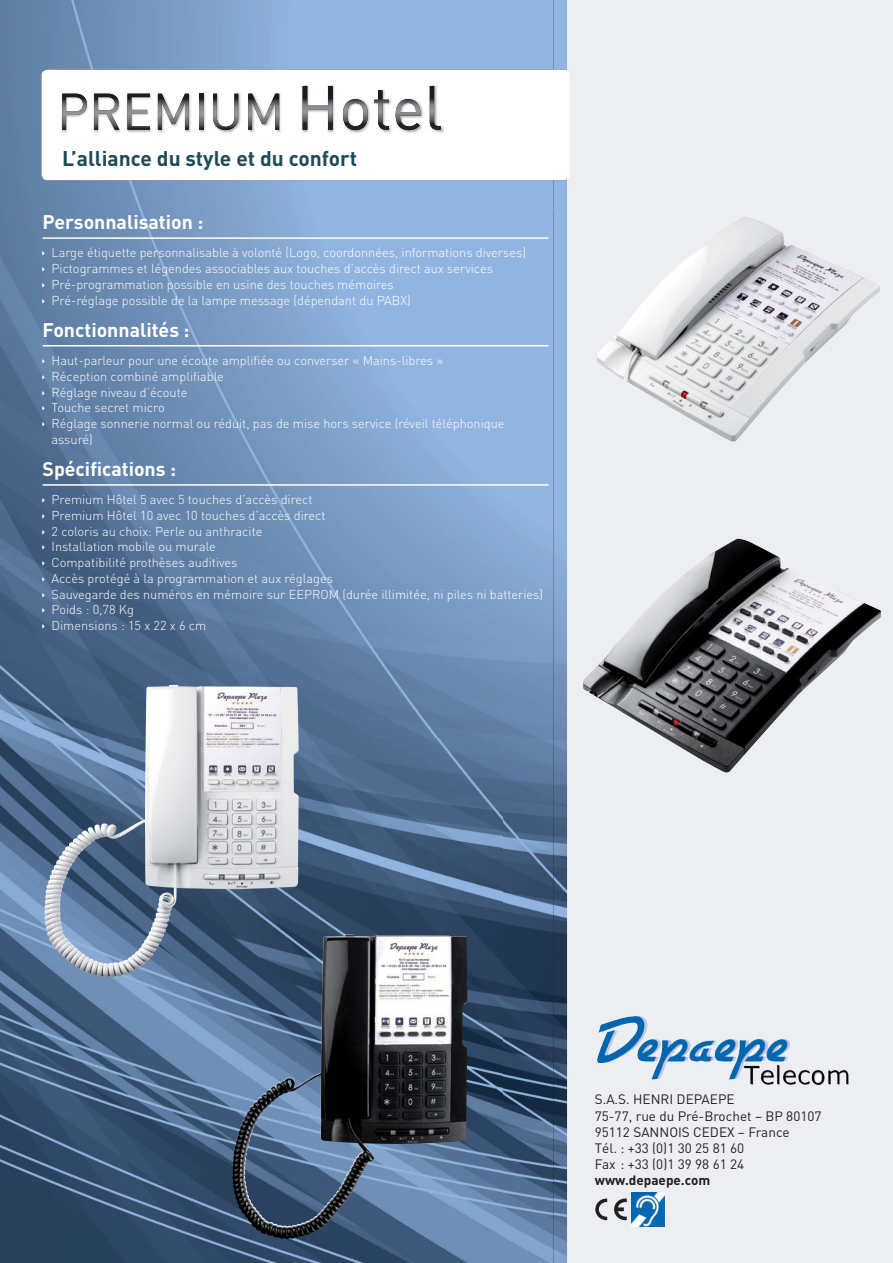
<style>
.page{position:relative;width:893px;height:1263px;background:#fff}
.page>*{position:absolute;margin:0;border:0;box-sizing:border-box;transform-origin:0 0}
.t1{font:700 21px "DIN";color:#1e4959}
.t2{font:700 19.5px "DIN";color:#fff}
.t3{font:13.5px/16.2px "DIN";color:#231f20}
.t4{font:700 13.5px "DIN";color:#231f20}
.t5{font:300 12.75px/15.8px "DIN";color:#fff}
</style>
<div class="page">
<div style="left:554px;top:0;width:339px;height:1263px;background:#eceef2"></div>
<img style="left:0;top:210px;width:554px;height:1053px">
<div style="left:0;top:0;width:49px;height:210px;background:#6181a6"></div>
<img style="left:49px;top:180px;width:505px;height:30px">
<img style="left:49px;top:0;width:505px;height:70px">
<img style="left:554px;top:0;width:13px;height:1263px">
<hr style="left:43px;top:237px;width:506px;height:2px;background:#fff">
<hr style="left:43px;top:345px;width:506px;height:1px;background:#fff">
<hr style="left:43px;top:484px;width:506px;height:2px;background:#fff">
<svg style="left:595px;top:1198px;width:12px;height:22px"></svg>
<svg style="left:614px;top:1198px;width:13px;height:22px"></svg>
<div style="left:41px;top:70px;width:529px;height:110px;background:#fff;border-radius:6px"></div>
<img style="left:61px;top:92px;width:221px;height:41px">
<img style="left:87px;top:94px;width:161px;height:36px">
<img style="left:281px;top:92px;width:1px;height:38px">
<svg style="left:62px;top:94px;width:25px;height:36px"></svg>
<svg style="left:94px;top:94px;width:25px;height:36px"></svg>
<svg style="left:127px;top:94px;width:23px;height:36px"></svg>
<svg style="left:158px;top:94px;width:31px;height:36px"></svg>
<svg style="left:199px;top:94px;width:4px;height:36px"></svg>
<svg style="left:213px;top:118px;width:25px;height:12px"></svg>
<svg style="left:248px;top:94px;width:31px;height:36px"></svg>
<img style="left:301px;top:85px;width:143px;height:48px">
<img style="left:333px;top:86px;width:97px;height:44px">
<svg style="left:303px;top:86px;width:30px;height:44px"></svg>
<svg style="left:343px;top:99px;width:25px;height:31px"></svg>
<svg style="left:374px;top:90px;width:15px;height:40px"></svg>
<svg style="left:396px;top:99px;width:24px;height:31px"></svg>
<svg style="left:430px;top:86px;width:11px;height:44px"></svg>
<img style="left:598px;top:1016px;width:39px;height:38px">
<img style="left:583px;top:538px;width:298px;height:235px">
<img style="left:44px;top:685px;width:255px;height:292px">
<img style="left:232px;top:934px;width:235px;height:305px">
<img style="left:597px;top:217px;width:283px;height:225px">
<img style="left:631px;top:1192px;width:34px;height:34px">
<h1 class="t1" style="left:62px;top:146px;width:296px">L’alliance du style et du confort</h1>
<h2 class="t2" style="left:43px;top:211px;width:162px">Personnalisation :</h2>
<p class="t5" style="left:52px;top:246px;width:476px">Large étiquette personnalisable à volonté (Logo, coordonnées, informations diverses)<br>Pictogrammes et légendes associables aux touches d’accès direct aux services Pré-programmation possible en usine des touches mémoires<br>Pré-réglage possible de la lampe message (dépendant du PABX)</p>
<h2 class="t2" style="left:43px;top:318px;width:149px">Fonctionnalités :</h2>
<p class="t5" style="left:52px;top:354px;width:454px">Haut-parleur pour une écoute amplifiée ou converser « Mains-libres »<br>Réception combiné amplifiable<br>Réglage niveau d’écoute<br>Touche secret micro<br>Réglage sonnerie normal ou réduit, pas de mise hors service (réveil téléphonique assuré)</p>
<h2 class="t2" style="left:43px;top:457px;width:135px">Spécifications :</h2>
<p class="t5" style="left:52px;top:493px;width:493px">Premium Hôtel 5 avec 5 touches d’accès direct<br>Premium Hôtel 10 avec 10 touches d’accès direct<br>2 coloris au choix: Perle ou anthracite<br>Installation mobile ou murale<br>Compatibilité prothèses auditives<br>Accès protégé à la programmation et aux réglages<br>Sauvegarde des numéros en mémoire sur EEPROM (durée illimitée, ni piles ni batteries)<br>Poids : 0,78 Kg<br>Dimensions : 15 x 22 x 6 cm</p>
<p class="t3" style="left:595px;top:1091px;width:228px">S.A.S. HENRI DEPAEPE<br>75-77, rue du Pré-Brochet – BP 80107<br>95112 SANNOIS CEDEX – France<br>Tél. : +33 (0)1 30 25 81 60<br>Fax : +33 (0)1 39 98 61 24</p>
<p class="t4" style="left:595px;top:1173px;width:117px">www.depaepe.com</p>
</div>
